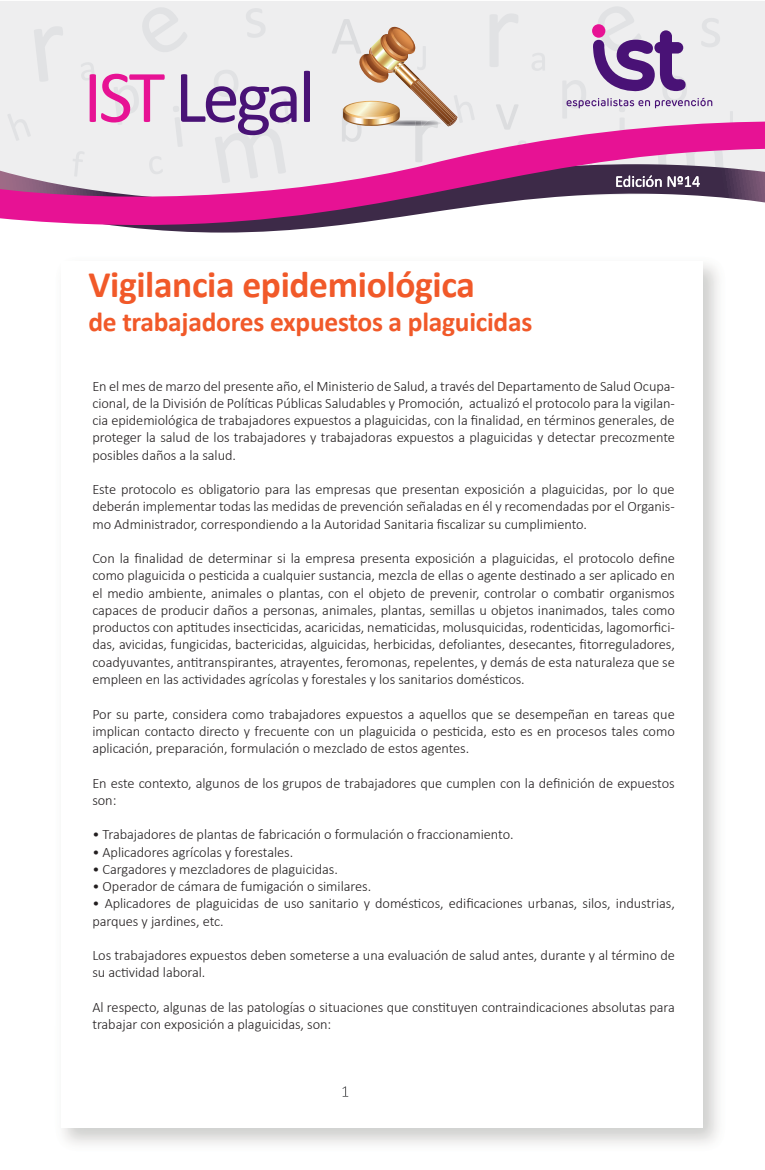
<style>
.page{position:relative;width:765px;height:1170px;background:#fff}
.page>*{position:absolute;margin:0;border:0;box-sizing:border-box;transform-origin:0 0}
.t1{font:75px "Calibri";letter-spacing:-.05em;color:#491276}
.t2{font:700 37.5px "Calibri";letter-spacing:-.01em;color:#f15929}
.t3{font:700 27.5px "Calibri";letter-spacing:-.01em;color:#f15929}
.t4{font:16.25px "Calibri";color:#fff}
.t5{font:300 14.38px/17.2px "Calibri";letter-spacing:-.005em;color:#231f20;text-align:justify}
.s1{color:#e71294}
</style>
<div class="page">
<div style="left:0;top:1px;width:765px;height:101px;background:#eeeeef"></div>
<svg style="left:81px;top:62px;width:14px;height:19px"></svg>
<svg style="left:142px;top:7px;width:45px;height:45px;background:#e8e9ea"></svg>
<svg style="left:114px;top:85px;width:25px;height:17px"></svg>
<svg style="left:34px;top:26px;width:29px;height:56px;background:#e8e9ea"></svg>
<svg style="left:214px;top:70px;width:75px;height:32px;background:#ececed"></svg>
<svg style="left:246px;top:8px;width:20px;height:30px"></svg>
<svg style="left:532px;top:53px;width:13px;height:18px"></svg>
<svg style="left:490px;top:13px;width:28px;height:54px;background:#e8e9ea"></svg>
<svg style="left:0;top:102px;width:765px;height:131px"></svg>
<svg style="left:562px;top:6px;width:162px;height:182px;background:#c89dc1"></svg>
<svg style="left:496px;top:104px;width:23px;height:26px"></svg>
<svg style="left:332px;top:19px;width:143px;height:143px;background:#e3d7cf"></svg>
<div style="left:616px;top:175px;width:84px;height:12px;background:#3d2a48"></div>
<svg style="left:343px;top:1086px;width:4px;height:10px"></svg>
<h1 class="t1" style="left:83px;top:49px;width:234px"><span class="s1">IST</span> Legal</h1>
<h2 class="t2" style="left:88px;top:261px;width:388px">Vigilancia epidemiológica</h2>
<h3 class="t3" style="left:88px;top:304px;width:446px">de trabajadores expuestos a plaguicidas</h3>
<p class="t4" style="left:615px;top:171px;width:87px">Edición Nº14</p>
<p class="t5" style="left:92px;top:376px;width:584px">En el mes de marzo del presente año, el Ministerio de Salud, a través del Departamento de Salud Ocupa&shy;cional, de la División de Políticas Públicas Saludables y Promoción, actualizó el protocolo para la vigilan&shy;cia epidemiológica de trabajadores expuestos a plaguicidas, con la finalidad, en términos generales, de proteger la salud de los trabajadores y trabajadoras expuestos a plaguicidas y detectar precozmente posibles daños a la salud.</p>
<p class="t5" style="left:92px;top:480px;width:584px">Este protocolo es obligatorio para las empresas que presentan exposición a plaguicidas, por lo que deberán implementar todas las medidas de prevención señaladas en él y recomendadas por el Organis&shy;mo Administrador, correspondiendo a la Autoridad Sanitaria fiscalizar su cumplimiento.</p>
<p class="t5" style="left:92px;top:549px;width:584px">Con la finalidad de determinar si la empresa presenta exposición a plaguicidas, el protocolo define como plaguicida o pesticida a cualquier sustancia, mezcla de ellas o agente destinado a ser aplicado en el medio ambiente, animales o plantas, con el objeto de prevenir, controlar o combatir organismos capaces de producir daños a personas, animales, plantas, semillas u objetos inanimados, tales como productos con aptitudes insecticidas, acaricidas, nematicidas, molusquicidas, rodenticidas, lagomorfici&shy;das, avicidas, fungicidas, bactericidas, alguicidas, herbicidas, defoliantes, desecantes, fitorreguladores, coadyuvantes, antitranspirantes, atrayentes, feromonas, repelentes, y demás de esta naturaleza que se empleen en las actividades agrícolas y forestales y los sanitarios domésticos.</p>
<p class="t5" style="left:92px;top:704px;width:584px">Por su parte, considera como trabajadores expuestos a aquellos que se desempeñan en tareas que implican contacto directo y frecuente con un plaguicida o pesticida, esto es en procesos tales como aplicación, preparación, formulación o mezclado de estos agentes.</p>
<p class="t5" style="left:92px;top:773px;width:584px">En este contexto, algunos de los grupos de trabajadores que cumplen con la definición de expuestos son:</p>
<p class="t5" style="left:92px;top:825px;width:423px">• Trabajadores de plantas de fabricación o formulación o fraccionamiento.</p>
<p class="t5" style="left:92px;top:842px;width:202px">• Aplicadores agrícolas y forestales.</p>
<p class="t5" style="left:92px;top:859px;width:247px">• Cargadores y mezcladores de plaguicidas.</p>
<p class="t5" style="left:92px;top:877px;width:280px">• Operador de cámara de fumigación o similares.</p>
<p class="t5" style="left:92px;top:894px;width:584px">• Aplicadores de plaguicidas de uso sanitario y domésticos, edificaciones urbanas, silos, industrias, parques y jardines, etc.</p>
<p class="t5" style="left:92px;top:946px;width:584px">Los trabajadores expuestos deben someterse a una evaluación de salud antes, durante y al término de su actividad laboral.</p>
<p class="t5" style="left:92px;top:997px;width:584px">Al respecto, algunas de las patologías o situaciones que constituyen contraindicaciones absolutas para trabajar con exposición a plaguicidas, son:</p>
</div>
